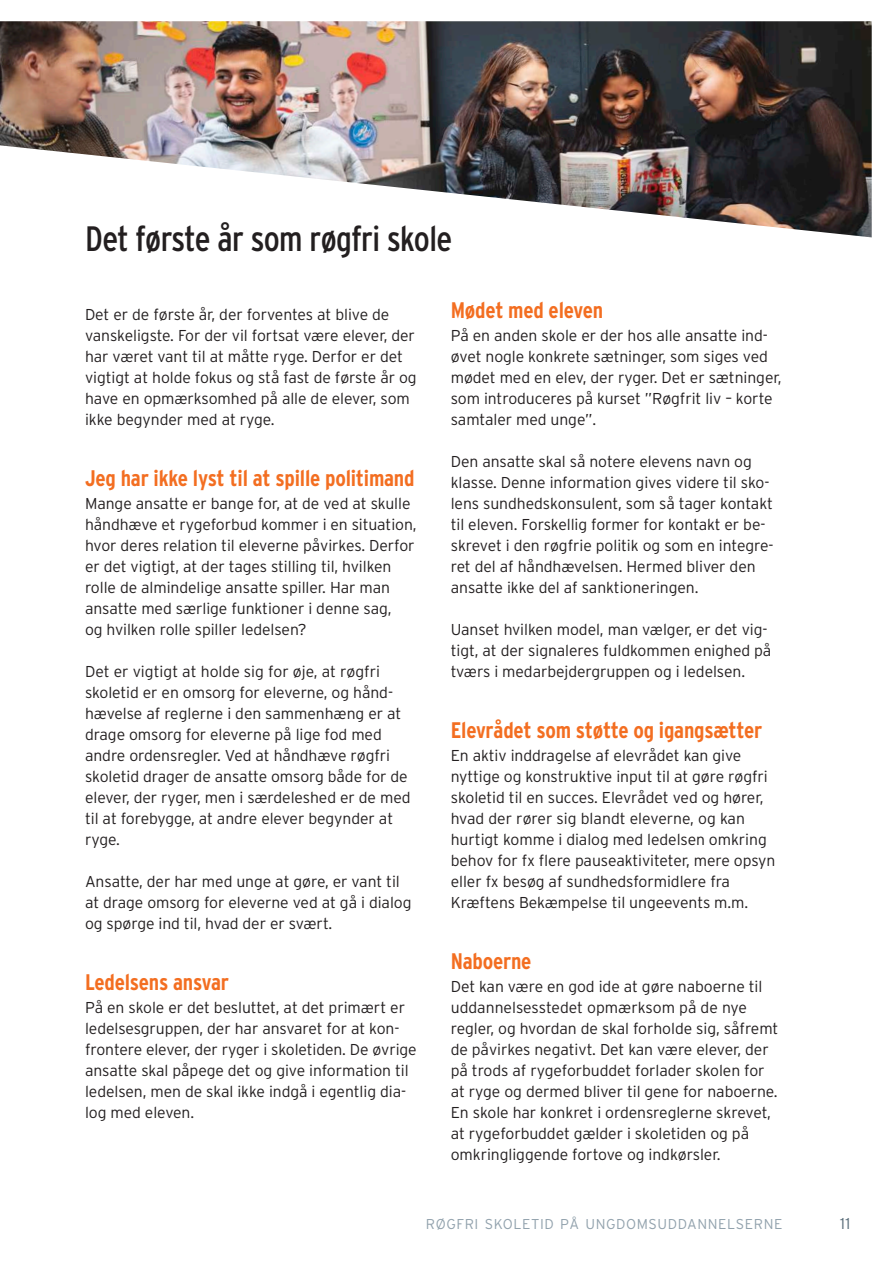
<style>
.page{position:relative;width:893px;height:1263px;background:#fff}
.page>*{position:absolute;margin:0;border:0;box-sizing:border-box;transform-origin:0 0}
.t1{font:condensed 35.25px "Interstate";letter-spacing:-.015em;color:#231f20}
.t2{font:700 condensed 22.5px "Interstate";letter-spacing:-.01em;color:#f36e21}
.t3{font:300 15.75px/21px "Interstate";letter-spacing:-.005em;color:#231f20}
.t4{font:300 15.75px "Interstate";color:#5b6f7b}
.t5{font:300 14.25px "Interstate";letter-spacing:.04em;color:#92a2ad}
</style>
<div class="page">
<img style="left:0;top:21px;width:872px;height:28px">
<img style="left:0;top:49px;width:872px;height:189px">
<h1 class="t1" style="left:85px;top:219px;width:369px">Det første år som røgfri skole</h1>
<p class="t3" style="left:85px;top:304px;width:333px">Det er de første år, der forventes at blive de vanskeligste. For der vil fortsat være elever, der har været vant til at måtte ryge. Derfor er det vigtigt at holde fokus og stå fast de første år og have en opmærksomhed på alle de elever, som ikke begynder med at ryge.</p>
<h2 class="t2" style="left:85px;top:466px;width:331px">Jeg har ikke lyst til at spille politimand</h2>
<p class="t3" style="left:85px;top:493px;width:333px">Mange ansatte er bange for, at de ved at skulle håndhæve et rygeforbud kommer i en situation, hvor deres relation til eleverne påvirkes. Derfor er det vigtigt, at der tages stilling til, hvilken rolle de almindelige ansatte spiller. Har man ansatte med særlige funktioner i denne sag,<br>og hvilken rolle spiller ledelsen?</p>
<p class="t3" style="left:85px;top:661px;width:327px">Det er vigtigt at holde sig for øje, at røgfri skoletid er en omsorg for eleverne, og hånd&shy;hævelse af reglerne i den sammenhæng er at drage omsorg for eleverne på lige fod med andre ordensregler. Ved at håndhæve røgfri skoletid drager de ansatte omsorg både for de elever, der ryger, men i særdeleshed er de med til at forebygge, at andre elever begynder at ryge.</p>
<p class="t3" style="left:85px;top:871px;width:328px">Ansatte, der har med unge at gøre, er vant til at drage omsorg for eleverne ved at gå i dialog og spørge ind til, hvad der er svært.</p>
<h2 class="t2" style="left:85px;top:970px;width:146px">Ledelsens ansvar</h2>
<p class="t3" style="left:85px;top:997px;width:333px">På en skole er det besluttet, at det primært er ledelsesgruppen, der har ansvaret for at kon&shy;frontere elever, der ryger i skoletiden. De øvrige ansatte skal påpege det og give information til ledelsen, men de skal ikke indgå i egentlig dia&shy;log med eleven.</p>
<h2 class="t2" style="left:451px;top:298px;width:154px">Mødet med eleven</h2>
<p class="t3" style="left:451px;top:325px;width:332px">På en anden skole er der hos alle ansatte ind&shy;øvet nogle konkrete sætninger, som siges ved mødet med en elev, der ryger. Det er sætninger, som introduceres på kurset ”Røgfrit liv – korte samtaler med unge”.</p>
<p class="t3" style="left:451px;top:451px;width:324px">Den ansatte skal så notere elevens navn og klasse. Denne information gives videre til sko&shy;lens sundhedskonsulent, som så tager kontakt til eleven. Forskellig former for kontakt er be&shy;skrevet i den røgfrie politik og som en integre&shy;ret del af håndhævelsen. Hermed bliver den ansatte ikke del af sanktioneringen.</p>
<p class="t3" style="left:451px;top:619px;width:322px">Uanset hvilken model, man vælger, er det vig&shy;tigt, at der signaleres fuldkommen enighed på tværs i medarbejdergruppen og i ledelsen.</p>
<h2 class="t2" style="left:451px;top:718px;width:313px">Elevrådet som støtte og igangsætter</h2>
<p class="t3" style="left:451px;top:745px;width:326px">En aktiv inddragelse af elevrådet kan give nyttige og konstruktive input til at gøre røgfri skoletid til en succes. Elevrådet ved og hører, hvad der rører sig blandt eleverne, og kan hurtigt komme i dialog med ledelsen omkring behov for fx flere pauseaktiviteter, mere opsyn eller fx besøg af sundhedsformidlere fra Kræftens Bekæmpelse til ungeevents m.m.</p>
<h2 class="t2" style="left:451px;top:949px;width:82px">Naboerne</h2>
<p class="t3" style="left:451px;top:976px;width:329px">Det kan være en god ide at gøre naboerne til uddannelsesstedet opmærksom på de nye regler, og hvordan de skal forholde sig, såfremt de påvirkes negativt. Det kan være elever, der på trods af rygeforbuddet forlader skolen for at ryge og dermed bliver til gene for naboerne.<br>En skole har konkret i ordensreglerne skrevet, at rygeforbuddet gælder i skoletiden og på omkringliggende fortove og indkørsler.</p>
<p class="t5" style="left:426px;top:1216px;width:358px">RØGFRI SKOLETID PÅ UNGDOMSUDDANNELSERNE</p>
<p class="t4" style="left:840px;top:1214px;width:12px">11</p>
</div>
